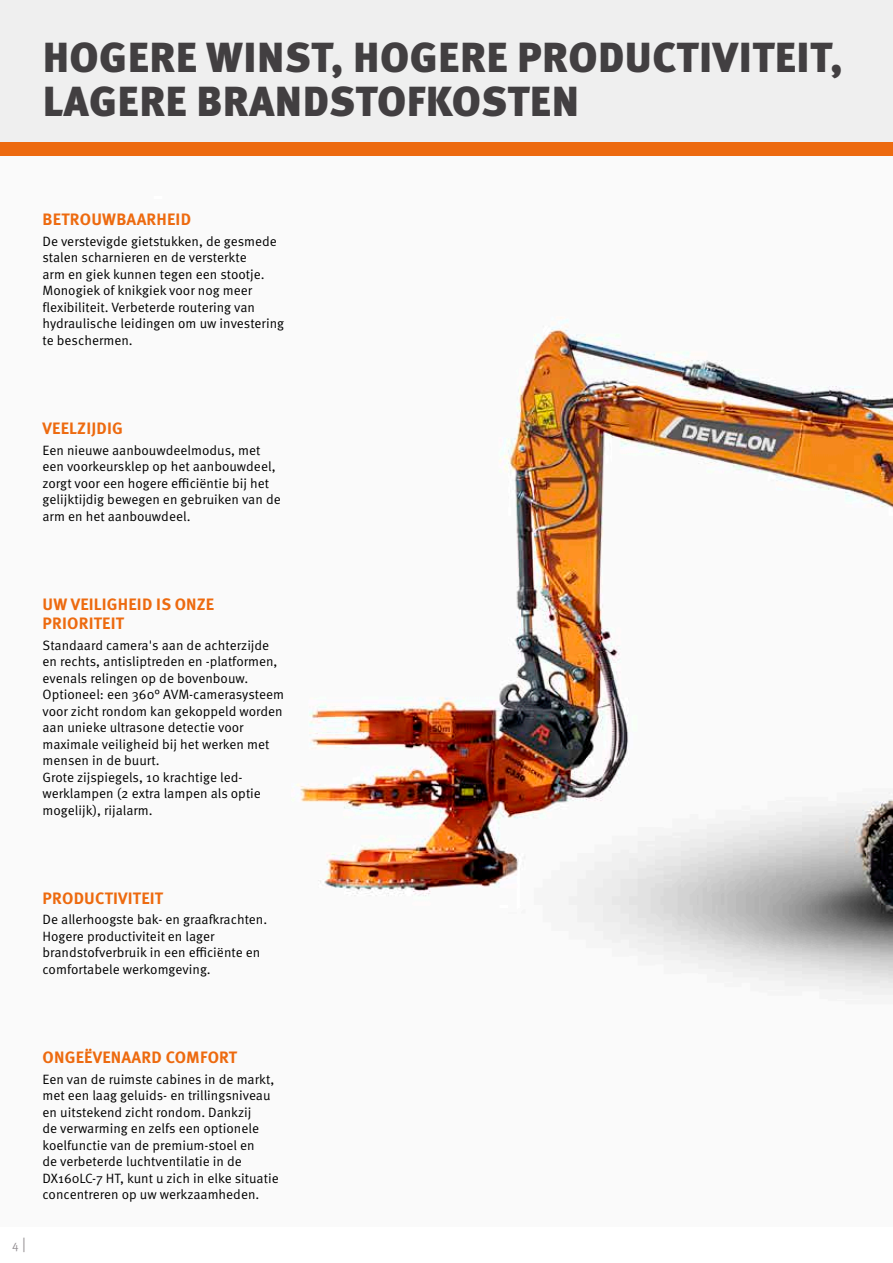
<style>
.page{position:relative;width:893px;height:1263px;background:#fff}
.page>*{position:absolute;margin:0;border:0;box-sizing:border-box;transform-origin:0 0}
.t1{font:900 42px/43.5px "Meta Pro";letter-spacing:.01em;color:#423f41}
.t2{font:700 16.5px/19.5px "Meta Pro";letter-spacing:.01em;color:#ed6a0f}
.t3{font:13.5px/16.5px "Meta Pro Norm";color:#000}
.t4{font:12px "Meta Pro Norm";color:#979296}
.s1{font-size:15px}
</style>
<div class="page">
<img style="left:291px;top:317px;width:602px;height:678px">
<div style="left:0;top:141px;width:893px;height:15px;background:#ed6a0f"></div>
<div style="left:0;top:0;width:893px;height:141px;background:#efefef"></div>
<h1 class="t1" style="left:43px;top:34px;width:801px">HOGERE WINST, HOGERE PRODUCTIVITEIT,<br>LAGERE BRANDSTOFKOSTEN</h1>
<p class="t2" style="left:43px;top:209px;width:150px">BETROUWBAARHEID</p>
<p class="t3" style="left:43px;top:232px;width:243px">De verstevigde gietstukken, de gesmede stalen scharnieren en de versterkte<br>arm en giek kunnen tegen een stootje.<br>Monogiek of knikgiek voor nog meer flexibiliteit. Verbeterde routering van hydraulische leidingen om uw investering te beschermen.</p>
<p class="t2" style="left:43px;top:417px;width:82px">VEELZIJDIG</p>
<p class="t3" style="left:43px;top:441px;width:240px">Een nieuwe aanbouwdeelmodus, met een voorkeursklep op het aanbouwdeel, zorgt voor een hogere efficiëntie bij het gelijktijdig bewegen en gebruiken van de arm en het aanbouwdeel.</p>
<p class="t2" style="left:43px;top:593px;width:173px">UW VEILIGHEID IS ONZE<br>PRIORITEIT</p>
<p class="t3" style="left:43px;top:636px;width:243px">Standaard camera's aan de achterzijde en rechts, antisliptreden en -platformen, evenals relingen op de bovenbouw.<br>Optioneel: een 360° AVM-camerasysteem voor zicht rondom kan gekoppeld worden aan unieke ultrasone detectie voor maximale veiligheid bij het werken met mensen in de buurt.<br>Grote zijspiegels, 10 krachtige led&shy;werklampen (2 extra lampen als optie mogelijk), rijalarm.</p>
<p class="t2" style="left:43px;top:887px;width:122px">PRODUCTIVITEIT</p>
<p class="t3" style="left:43px;top:911px;width:226px">De allerhoogste bak- en graafkrachten.<br>Hogere productiviteit en lager brandstofverbruik in een efficiënte en comfortabele werkomgeving.</p>
<p class="t4" style="left:12px;top:1235px;width:15px">4 <span class="s1">|</span></p>
<p class="t2" style="left:43px;top:1046px;width:196px">ONGEËVENAARD COMFORT</p>
<p class="t3" style="left:43px;top:1070px;width:238px">Een van de ruimste cabines in de markt, met een laag geluids- en trillingsniveau en uitstekend zicht rondom. Dankzij<br>de verwarming en zelfs een optionele koelfunctie van de premium-stoel en<br>de verbeterde luchtventilatie in de DX160LC-7 HT, kunt u zich in elke situatie concentreren op uw werkzaamheden.</p>
</div>
